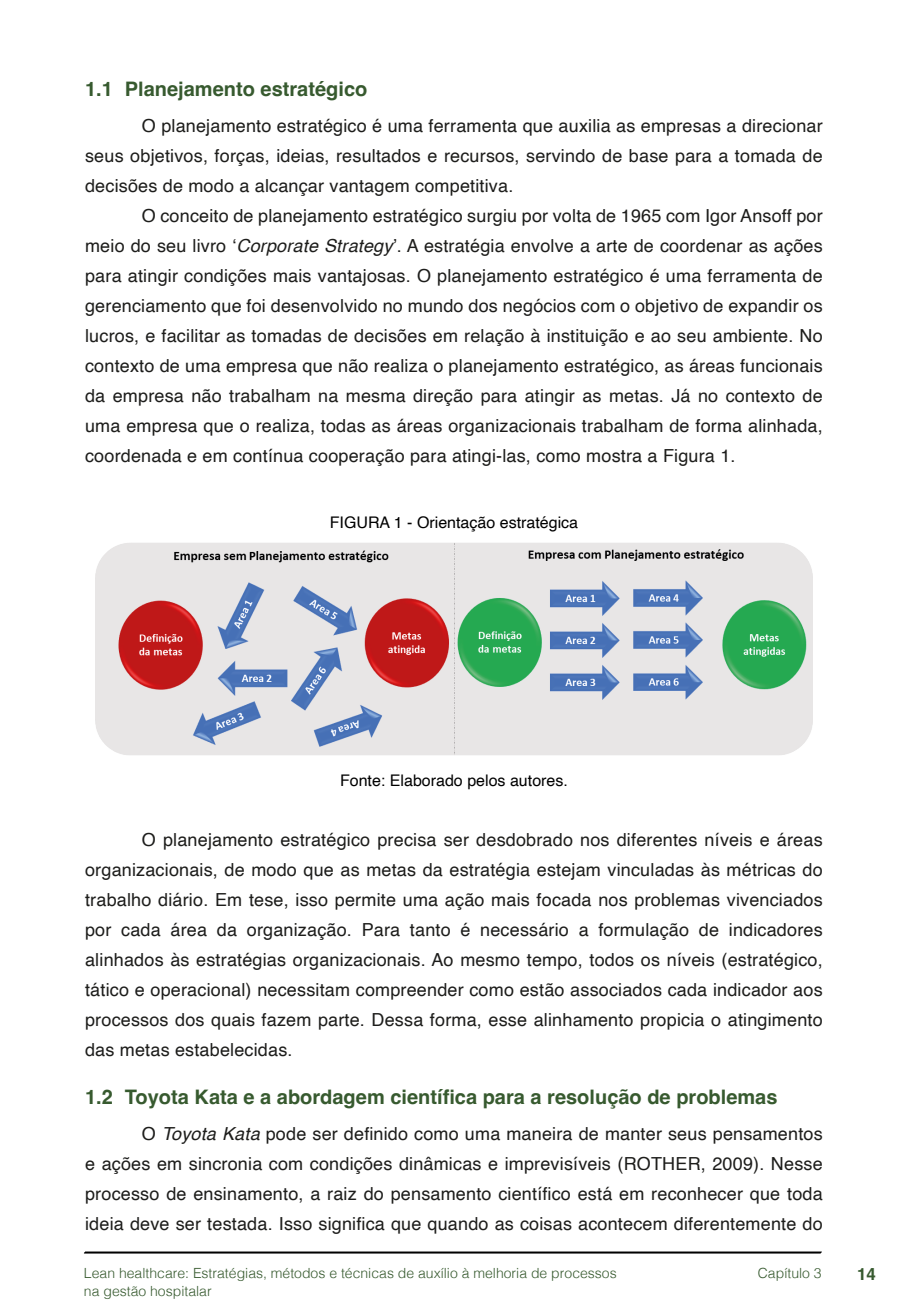
<style>
.page{position:relative;width:908px;height:1304px;background:#fff}
.page>*{position:absolute;margin:0;border:0;box-sizing:border-box;transform-origin:0 0}
.t1{font:700 20px "Helvetica";color:#375a2f}
.t2{font:18px/30px "Helvetica";letter-spacing:.01em;color:#1d1d1b;text-align:justify}
.t3{font:700 16.8px "Helvetica";color:#375a2f}
.t4{font:16px "Helvetica";color:#000}
.t5{font:300 14px/18px "Helvetica";color:#375a2f}
.s1{font-style:italic}
</style>
<div class="page">
<svg style="left:84px;top:1251px;width:737px;height:3px;background:#515151"></svg>
<img style="left:95px;top:543px;width:717px;height:212px">
<p class="t1" style="left:85px;top:77px;width:283px">1.1 Planejamento estratégico</p>
<p class="t2" style="left:85px;top:111px;width:738px;text-indent:57px">O planejamento estratégico é uma ferramenta que auxilia as empresas a direcionar seus objetivos, forças, ideias, resultados e recursos, servindo de base para a tomada de decisões de modo a alcançar vantagem competitiva.</p>
<p class="t2" style="left:85px;top:201px;width:738px;text-indent:57px">O conceito de planejamento estratégico surgiu por volta de 1965 com Igor Ansoff por meio do seu livro ‘<span class="s1">Corporate Strategy</span>’. A estratégia envolve a arte de coordenar as ações para atingir condições mais vantajosas. O planejamento estratégico é uma ferramenta de gerenciamento que foi desenvolvido no mundo dos negócios com o objetivo de expandir os lucros, e facilitar as tomadas de decisões em relação à instituição e ao seu ambiente. No contexto de uma empresa que não realiza o planejamento estratégico, as áreas funcionais da empresa não trabalham na mesma direção para atingir as metas. Já no contexto de uma empresa que o realiza, todas as áreas organizacionais trabalham de forma alinhada, coordenada e em contínua cooperação para atingi-las, como mostra a Figura 1.</p>
<p class="t4" style="left:329px;top:510px;width:250px">FIGURA 1 - Orientação estratégica</p>
<p class="t4" style="left:340px;top:768px;width:229px">Fonte: Elaborado pelos autores.</p>
<p class="t2" style="left:85px;top:825px;width:738px;text-indent:57px">O planejamento estratégico precisa ser desdobrado nos diferentes níveis e áreas organizacionais, de modo que as metas da estratégia estejam vinculadas às métricas do trabalho diário. Em tese, isso permite uma ação mais focada nos problemas vivenciados por cada área da organização. Para tanto é necessário a formulação de indicadores alinhados às estratégias organizacionais. Ao mesmo tempo, todos os níveis (estratégico, tático e operacional) necessitam compreender como estão associados cada indicador aos processos dos quais fazem parte. Dessa forma, esse alinhamento propicia o atingimento das metas estabelecidas.</p>
<p class="t1" style="left:85px;top:1085px;width:693px">1.2 Toyota Kata e a abordagem científica para a resolução de problemas</p>
<p class="t2" style="left:85px;top:1119px;width:738px;text-indent:57px">O <span class="s1">Toyota Kata</span> pode ser definido como uma maneira de manter seus pensamentos e ações em sincronia com condições dinâmicas e imprevisíveis (ROTHER, 2009). Nesse processo de ensinamento, a raiz do pensamento científico está em reconhecer que toda ideia deve ser testada. Isso significa que quando as coisas acontecem diferentemente do</p>
<p class="t5" style="left:84px;top:1263px;width:534px">Lean healthcare: Estratégias, métodos e técnicas de auxílio à melhoria de processos na gestão hospitalar</p>
<p class="t5" style="left:757px;top:1263px;width:65px">Capítulo 3</p>
<p class="t3" style="left:856px;top:1264px;width:20px">14</p>
</div>
